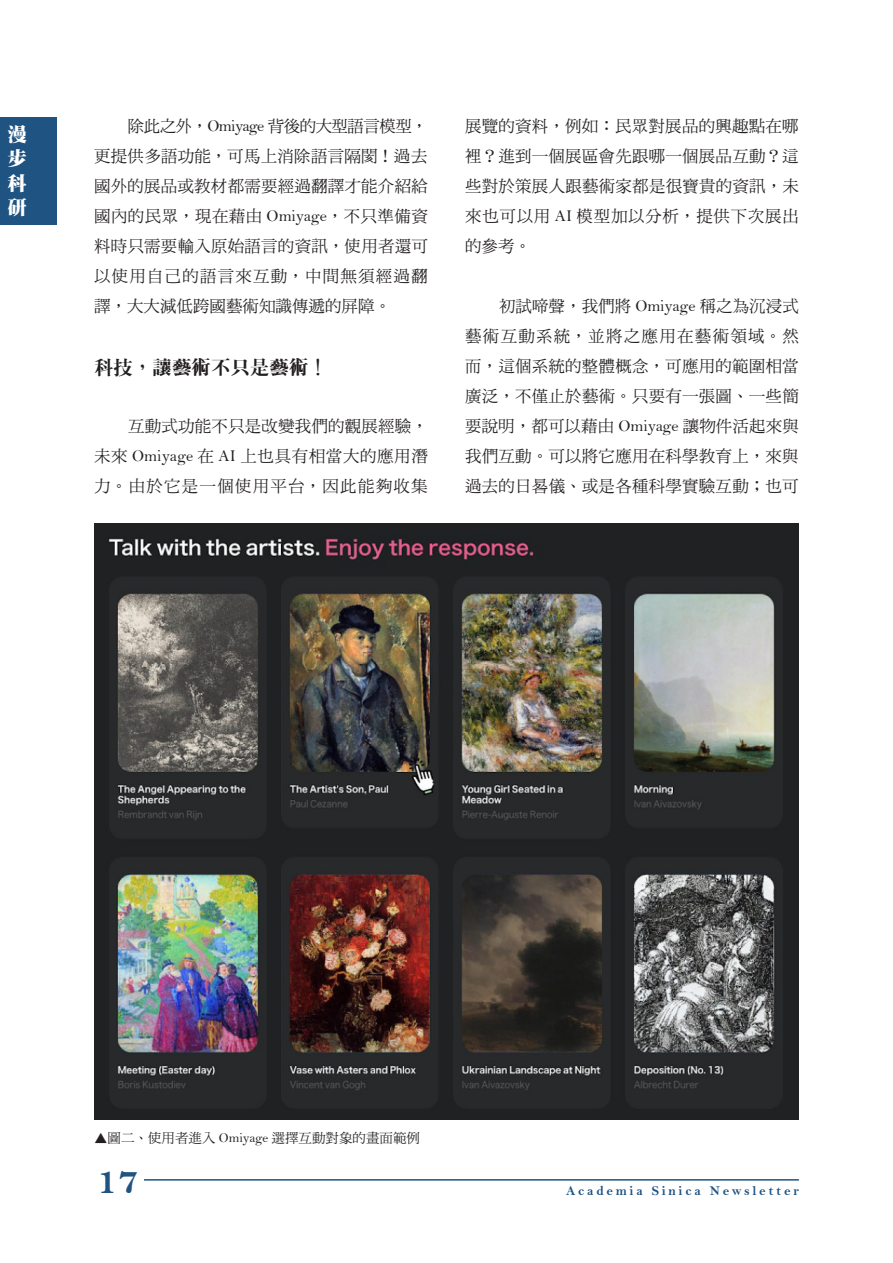
<style>
.page{position:relative;width:893px;height:1263px;background:#fff}
.page>*{position:absolute;margin:0;border:0;box-sizing:border-box;transform-origin:0 0}
.t1{font:40.5px "Bell MT Bold";color:#1f5382}
.t2{font:19.5px "DF Ming XB WIN BF";color:#231f20}
.t3{font:19.5px/24.3px "DF Ming W12 WIN BF";color:#fff;text-align:justify}
.t4{font:16.5px/30px "DF Ming Md HKP BF";letter-spacing:.015em;color:#231f20;text-align:justify}
.t5{font:13.5px "DF Ming Md HKP BF";color:#231f20}
.t6{font:13.5px "Bell MT Bold";letter-spacing:.2em;color:#1f5382}
.s1{font-family:"Bell"}
</style>
<div class="page">
<hr style="left:144px;top:1179px;width:655px;height:1px;background:#205381">
<div style="left:0;top:117px;width:57px;height:108px;background:#1f5382"></div>
<img style="left:94px;top:524px;width:705px;height:595px">
<p class="t3" style="left:7px;top:122px;width:21px">漫步科研</p>
<p class="t4" style="left:94px;top:111px;width:335px;text-indent:34px">除此之外，<span class="s1">Omiyage</span> 背後的大型語言模型，更提供多語功能，可馬上消除語言隔閡！過去國外的展品或教材都需要經過翻譯才能介紹給國內的民眾，現在藉由 <span class="s1">Omiyage</span>，不只準備資料時只需要輸入原始語言的資訊，使用者還可以使用自己的語言來互動，中間無須經過翻譯，大大減低跨國藝術知識傳遞的屏障。</p>
<p class="t2" style="left:94px;top:357px;width:236px">科技，讓藝術不只是藝術！</p>
<p class="t4" style="left:94px;top:411px;width:335px;text-indent:34px">互動式功能不只是改變我們的觀展經驗，未來 <span class="s1">Omiyage</span> 在 <span class="s1">AI</span> 上也具有相當大的應用潛力。由於它是一個使用平台，因此能夠收集</p>
<p class="t4" style="left:465px;top:111px;width:335px">展覽的資料，例如：民眾對展品的興趣點在哪裡？進到一個展區會先跟哪一個展品互動？這些對於策展人跟藝術家都是很寶貴的資訊，未來也可以用 <span class="s1">AI</span> 模型加以分析，提供下次展出的參考。</p>
<p class="t4" style="left:465px;top:291px;width:335px;text-indent:34px">初試啼聲，我們將 <span class="s1">Omiyage</span> 稱之為沉浸式藝術互動系統，並將之應用在藝術領域。然而，這個系統的整體概念，可應用的範圍相當廣泛，不僅止於藝術。只要有一張圖、一些簡要說明，都可以藉由 <span class="s1">Omiyage</span> 讓物件活起來與我們互動。可以將它應用在科學教育上，來與過去的日晷儀、或是各種科學實驗互動；也可</p>
<p class="t5" style="left:94px;top:1131px;width:327px">▲圖二、使用者進入 <span class="s1">Omiyage</span> 選擇互動對象的畫面範例</p>
<h1 class="t1" style="left:96px;top:1155px;width:45px">17</h1>
<p class="t6" style="left:566px;top:1182px;width:234px">Academia Sinica Newsletter</p>
</div>
